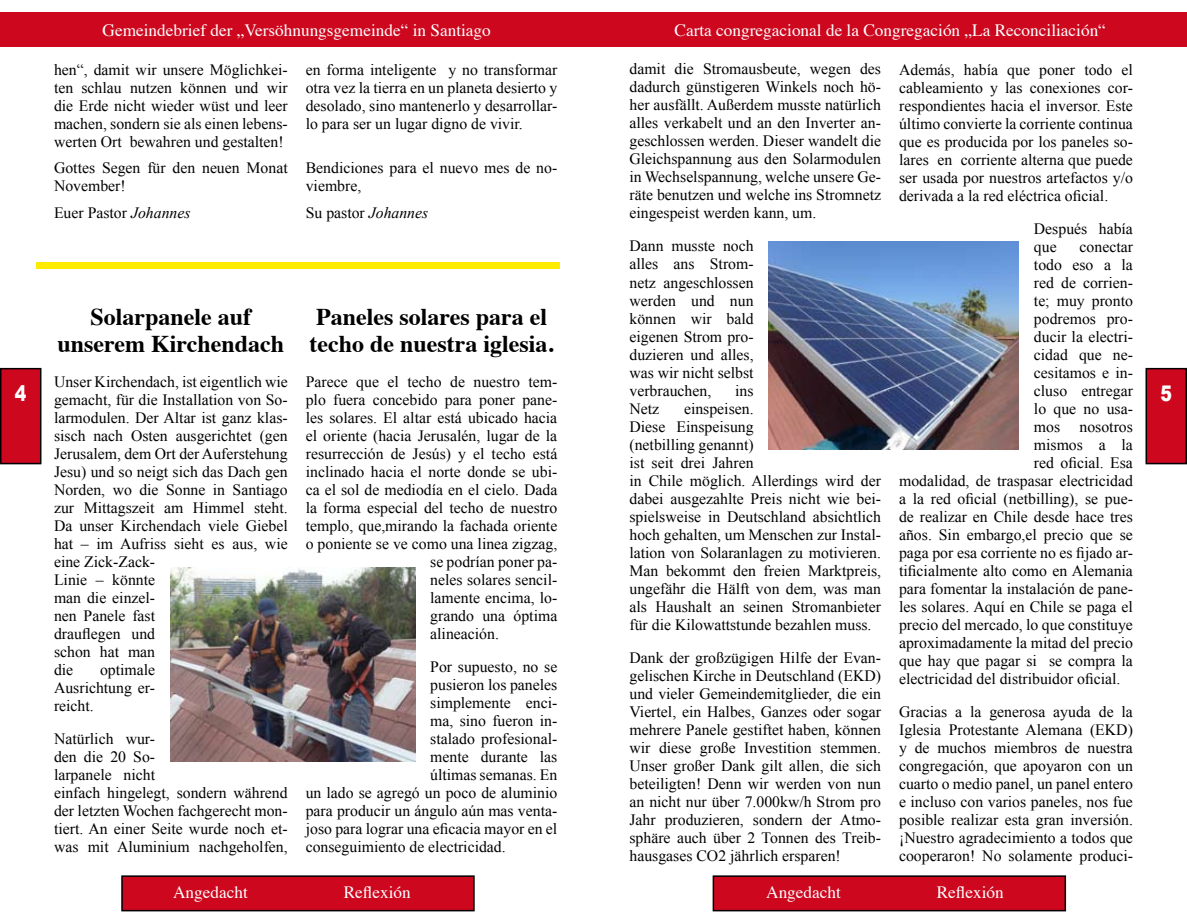
<style>
.page{position:relative;width:1187px;height:919px;background:#fff}
.page>*{position:absolute;margin:0;border:0;box-sizing:border-box;transform-origin:0 0}
.t1{font:700 24px/26.4px "Times";color:#000;text-align:center}
.t2{font:900 21.6px "Arial";color:#fff;scale:.8 1}
.t3{font:17.25px "Times";color:#fff}
.t4{font:15.75px/18px "Times New Roman";color:#000;text-align:justify}
.s1{font-style:italic}
</style>
<div class="page">
<div style="left:1px;top:368px;width:40px;height:95px;background:#cd071e"></div>
<div style="left:0;top:368px;width:41px;height:96px;border:2px solid #000"></div>
<div style="left:0;top:13px;width:593px;height:34px;background:#cd071e"></div>
<div style="left:122px;top:876px;width:352px;height:34px;background:#cd071e"></div>
<div style="left:121px;top:875px;width:353px;height:36px;border:2px solid #000"></div>
<div style="left:593px;top:13px;width:593px;height:34px;background:#cd071e"></div>
<div style="left:713px;top:876px;width:352px;height:34px;background:#cd071e"></div>
<div style="left:712px;top:875px;width:353px;height:36px;border:2px solid #000"></div>
<div style="left:1146px;top:368px;width:40px;height:95px;background:#cd071e"></div>
<div style="left:1145px;top:368px;width:41px;height:96px;border:2px solid #000"></div>
<div style="left:36px;top:263px;width:523px;height:6px;background:#ffeb00"></div>
<img style="left:170px;top:567px;width:245px;height:194px">
<img style="left:768px;top:241px;width:250px;height:208px">
<h2 class="t2" style="left:15px;top:378px;width:16px">4</h2>
<p class="t3" style="left:103px;top:14px;width:390px">Gemeindebrief der „Versöhnungsgemeinde“ in Santiago</p>
<p class="t3" style="left:674px;top:14px;width:433px">Carta congregacional de la Congregación „La Reconciliación“</p>
<p class="t4" style="left:54px;top:60px;width:235px">hen“, damit wir unsere Möglichkei&shy;ten schlau nutzen können und wir die Erde nicht wieder wüst und leer machen, sondern sie als einen lebens&shy;werten Ort bewahren und gestalten!</p>
<p class="t4" style="left:54px;top:159px;width:235px">Gottes Segen für den neuen Monat<br>November!</p>
<p class="t4" style="left:54px;top:203px;width:138px">Euer Pastor <span class="s1">Johannes</span></p>
<p class="t4" style="left:306px;top:60px;width:253px">en forma inteligente y no transformar otra vez la tierra en un planeta desierto y desolado, sino mantenerlo y desarrollar&shy;lo para ser un lugar digno de vivir.</p>
<p class="t4" style="left:306px;top:159px;width:253px">Bendiciones para el nuevo mes de no&shy;viembre,</p>
<p class="t4" style="left:306px;top:203px;width:124px">Su pastor <span class="s1">Johannes</span></p>
<h1 class="t1" style="left:58px;top:301px;width:228px">Solarpanele auf unserem Kirchendach</h1>
<p class="t4" style="left:54px;top:372px;width:235px;text-align:left">Unser Kirchendach, ist eigentlich wie gemacht, für die Installation von So&shy;larmodulen. Der Altar ist ganz klas&shy;sisch nach Osten ausgerichtet (gen<br>Jerusalem, dem Ort der Auferstehung<br>Jesu) und so neigt sich das Dach gen<br>Norden, wo die Sonne in Santiago zur Mittagszeit am Himmel steht.<br>Da unser Kirchendach viele Giebel hat – im Aufriss sieht es aus, wie eine Zick-Zack-<br>Linie – könnte<br>man die einzel-<br>nen Panele fast<br>drauflegen und<br>schon hat man<br>die</p>
<p class="t4" style="left:54px;top:660px;width:103px;text-indent:46px">optimale Ausrichtung er&shy;reicht.</p>
<p class="t4" style="left:54px;top:729px;width:235px;text-align:left">Natürlich wur-<br>den die 20 So-<br>larpanele nicht<br>einfach hingelegt, sondern während der letzten Wochen fachgerecht mon&shy;tiert. An einer Seite wurde noch et&shy;was mit Aluminium nachgeholfen,</p>
<h1 class="t1" style="left:309px;top:301px;width:245px;text-align:left">Paneles solares para el techo de nuestra iglesia.</h1>
<p class="t4" style="left:306px;top:372px;width:253px">Parece que el techo de nuestro tem-</p>
<p class="t4" style="left:306px;top:390px;width:253px">plo fuera concebido para poner pane-</p>
<p class="t4" style="left:306px;top:408px;width:253px">les solares. El altar está ubicado hacia</p>
<p class="t4" style="left:306px;top:426px;width:253px">el oriente (hacia Jerusalén, lugar de la</p>
<p class="t4" style="left:306px;top:444px;width:253px">resurrección de Jesús) y el techo está</p>
<p class="t4" style="left:306px;top:462px;width:253px">inclinado hacia el norte donde se ubi-</p>
<p class="t4" style="left:306px;top:480px;width:253px">ca el sol de mediodía en el cielo. Dada</p>
<p class="t4" style="left:306px;top:498px;width:253px">la forma especial del techo de nuestro</p>
<p class="t4" style="left:306px;top:516px;width:253px">templo, que,mirando la fachada oriente</p>
<p class="t4" style="left:306px;top:534px;width:253px">o poniente se ve como una linea zigzag,</p>
<p class="t4" style="left:430px;top:552px;width:129px">se podrían poner pa-</p>
<p class="t4" style="left:430px;top:570px;width:129px">neles solares sencil-</p>
<p class="t4" style="left:430px;top:588px;width:129px">lamente encima, lo-</p>
<p class="t4" style="left:430px;top:606px;width:129px">grando una óptima</p>
<p class="t4" style="left:430px;top:624px;width:70px">alineación.</p>
<p class="t4" style="left:430px;top:657px;width:129px">Por supuesto, no se</p>
<p class="t4" style="left:430px;top:675px;width:129px">pusieron los paneles</p>
<p class="t4" style="left:430px;top:693px;width:129px">simplemente enci-</p>
<p class="t4" style="left:430px;top:711px;width:129px">ma, sino fueron in-</p>
<p class="t4" style="left:430px;top:729px;width:129px">stalado profesional-</p>
<p class="t4" style="left:430px;top:747px;width:129px">mente durante las</p>
<p class="t4" style="left:430px;top:765px;width:129px">últimas semanas. En</p>
<p class="t4" style="left:306px;top:783px;width:253px">un lado se agregó un poco de aluminio</p>
<p class="t4" style="left:306px;top:801px;width:253px">para producir un ángulo aún mas venta-</p>
<p class="t4" style="left:306px;top:819px;width:253px">joso para lograr una eficacia mayor en el</p>
<p class="t4" style="left:306px;top:837px;width:201px">conseguimiento de electricidad.</p>
<p class="t4" style="left:629px;top:60px;width:253px">damit die Stromausbeute, wegen des dadurch günstigeren Winkels noch hö&shy;her ausfällt. Außerdem musste natürlich alles verkabelt und an den Inverter an&shy;geschlossen werden. Dieser wandelt die Gleichspannung aus den Solarmodulen in Wechselspannung, welche unsere Ge&shy;räte benutzen und welche ins Stromnetz eingespeist werden kann, um.</p>
<p class="t4" style="left:629px;top:237px;width:126px">Dann musste noch alles ans Strom&shy;netz angeschlossen werden und nun können wir bald eigenen Strom pro&shy;duzieren und alles, was wir nicht selbst verbrauchen,</p>
<p class="t4" style="left:735px;top:381px;width:20px">ins</p>
<p class="t4" style="left:629px;top:399px;width:253px;text-align:left;text-indent:54px">einspeisen.<br>Diese Einspeisung<br>(netbilling genannt)<br>ist seit drei Jahren<br>in Chile möglich. Allerdings wird der dabei ausgezahlte Preis nicht wie bei&shy;spielsweise in Deutschland absichtlich hoch gehalten, um Menschen zur Instal&shy;lation von Solaranlagen zu motivieren.<br>Man bekommt den freien Marktpreis, ungefähr die Hälft von dem, was man als Haushalt an seinen Stromanbieter für die Kilowattstunde bezahlen muss.</p>
<p class="t4" style="left:629px;top:648px;width:253px">Dank der großzügigen Hilfe der Evan&shy;gelischen Kirche in Deutschland (EKD) und vieler Gemeindemitglieder, die ein Viertel, ein Halbes, Ganzes oder sogar mehrere Panele gestiftet haben, können wir diese große Investition stemmen.<br>Unser großer Dank gilt allen, die sich beteiligten! Denn wir werden von nun an nicht nur über 7.000kw/h Strom pro Jahr produzieren, sondern der Atmo&shy;sphäre auch über 2 Tonnen des Treib&shy;hausgases CO2 jährlich ersparen!</p>
<p class="t4" style="left:629px;top:399px;width:31px">Netz</p>
<p class="t4" style="left:899px;top:60px;width:235px">Además, había que poner todo el cableamiento y las conexiones cor&shy;respondientes hacia el inversor. Este último convierte la corriente continua que es producida por los paneles so&shy;lares en corriente alterna que puede ser usada por nuestros artefactos y/o derivada a la red eléctrica oficial.</p>
<p class="t4" style="left:1033px;top:219px;width:100px">Después había que</p>
<p class="t4" style="left:1079px;top:237px;width:55px">conectar</p>
<p class="t4" style="left:1033px;top:255px;width:100px">todo eso a la</p>
<p class="t4" style="left:1033px;top:273px;width:100px">red de corrien-</p>
<p class="t4" style="left:1033px;top:291px;width:100px">te; muy pronto</p>
<p class="t4" style="left:1033px;top:309px;width:100px">podremos pro-</p>
<p class="t4" style="left:1033px;top:327px;width:100px">ducir la electri-</p>
<p class="t4" style="left:1033px;top:345px;width:100px">cidad que ne-</p>
<p class="t4" style="left:1033px;top:363px;width:100px">cesitamos e in-</p>
<p class="t4" style="left:1033px;top:381px;width:100px">cluso entregar</p>
<p class="t4" style="left:1033px;top:399px;width:100px">lo que no usa-</p>
<p class="t4" style="left:1033px;top:417px;width:100px">mos nosotros</p>
<p class="t4" style="left:1033px;top:435px;width:100px">mismos a la</p>
<p class="t4" style="left:1033px;top:453px;width:100px">red oficial. Esa</p>
<p class="t4" style="left:899px;top:471px;width:235px">modalidad, de traspasar electricidad</p>
<p class="t4" style="left:899px;top:489px;width:235px">a la red oficial (netbilling), se pue-</p>
<p class="t4" style="left:899px;top:507px;width:235px">de realizar en Chile desde hace tres</p>
<p class="t4" style="left:899px;top:525px;width:235px">años. Sin embargo,el precio que se</p>
<p class="t4" style="left:899px;top:543px;width:235px">paga por esa corriente no es fijado ar-</p>
<p class="t4" style="left:899px;top:561px;width:235px">tificialmente alto como en Alemania</p>
<p class="t4" style="left:899px;top:579px;width:235px">para fomentar la instalación de pane-</p>
<p class="t4" style="left:899px;top:597px;width:235px">les solares. Aquí en Chile se paga el</p>
<p class="t4" style="left:899px;top:615px;width:235px">precio del mercado, lo que constituye</p>
<p class="t4" style="left:899px;top:633px;width:235px">aproximadamente la mitad del precio</p>
<p class="t4" style="left:899px;top:651px;width:235px">que hay que pagar si se compra la</p>
<p class="t4" style="left:899px;top:669px;width:223px">electricidad del distribuidor oficial.</p>
<p class="t4" style="left:899px;top:702px;width:235px">Gracias a la generosa ayuda de la Iglesia Protestante Alemana (EKD) y de muchos miembros de nuestra congregación, que apoyaron con un cuarto o medio panel, un panel entero e incluso con varios paneles, nos fue posible realizar esta gran inversión. ¡Nuestro agradecimiento a todos que cooperaron! No solamente produci-</p>
<p class="t3" style="left:173px;top:875px;width:76px">Angedacht</p>
<p class="t3" style="left:343px;top:875px;width:69px">Reflexión</p>
<p class="t3" style="left:766px;top:875px;width:76px">Angedacht</p>
<p class="t3" style="left:936px;top:875px;width:69px">Reflexión</p>
<h2 class="t2" style="left:1160px;top:378px;width:16px">5</h2>
</div>
